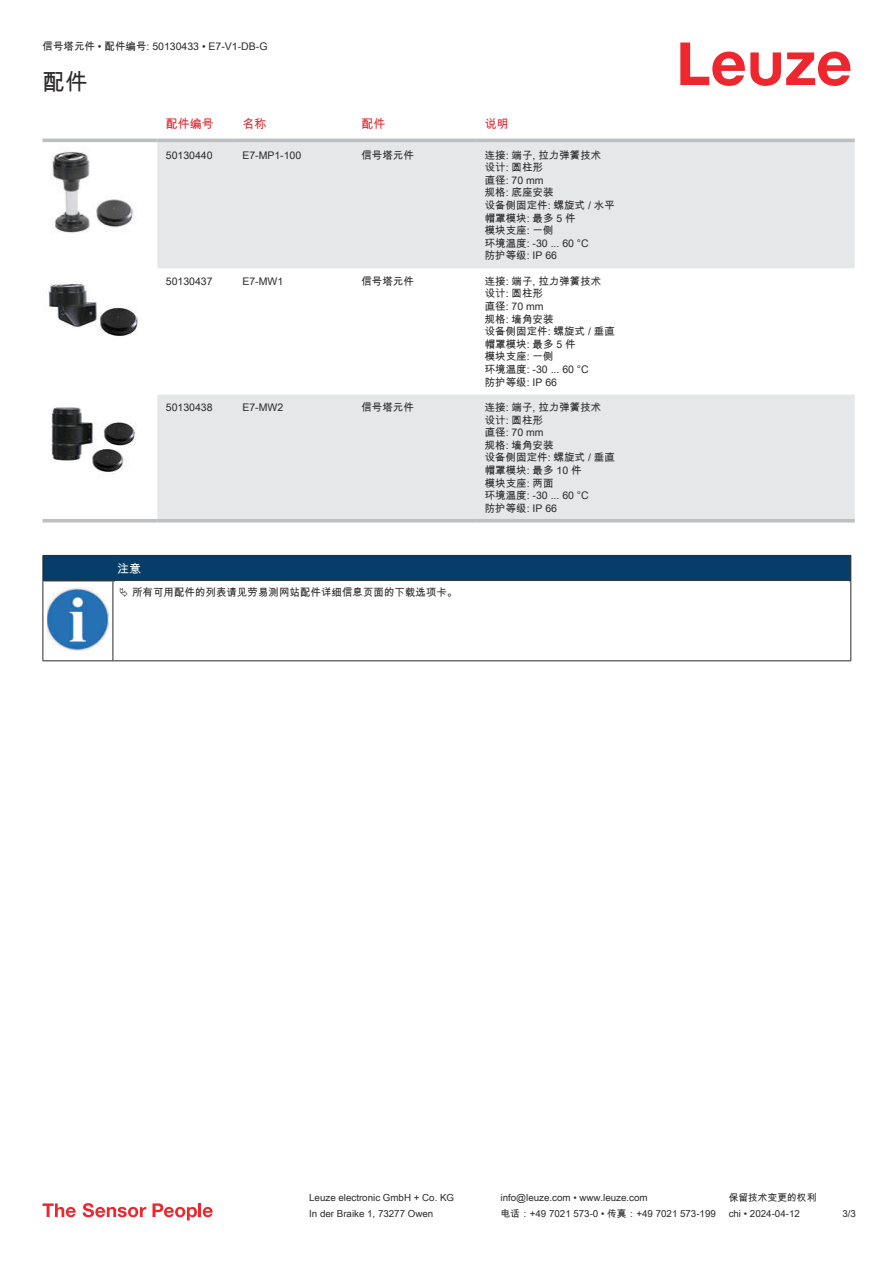
<style>
.page{position:relative;width:893px;height:1263px;background:#fff}
.page>*{position:absolute;margin:0;border:0;box-sizing:border-box;transform-origin:0 0}
.t1{font:22.5px "Arial Unicode MS";color:#2b292a}
.t2{font:12px "Arial Unicode MS";color:#db2a30}
.t3{font:12px "Arial Unicode MS";color:#fff}
.t4{font:10.5px/12.6px "Arial Unicode MS";color:#2b292a}
.t5{font:9.75px "Arial Unicode MS";color:#2b292a}
</style>
<div class="page">
<svg style="left:680px;top:43px;width:170px;height:43px"></svg>
<svg style="left:43px;top:138px;width:812px;height:385px"></svg>
<svg style="left:157px;top:142px;width:698px;height:377px;fill:#e6e7e9"></svg>
<hr style="left:43px;top:139px;width:114px;height:3px;background:#bdbfc1">
<hr style="left:157px;top:139px;width:77px;height:3px;background:#bdbfc1">
<hr style="left:234px;top:139px;width:119px;height:3px;background:#bdbfc1">
<hr style="left:353px;top:139px;width:123px;height:3px;background:#bdbfc1">
<hr style="left:476px;top:139px;width:379px;height:3px;background:#bdbfc1">
<hr style="left:43px;top:519px;width:114px;height:3px;background:#bdbfc1">
<hr style="left:157px;top:519px;width:77px;height:3px;background:#bdbfc1">
<hr style="left:234px;top:519px;width:119px;height:3px;background:#bdbfc1">
<hr style="left:353px;top:519px;width:123px;height:3px;background:#bdbfc1">
<hr style="left:476px;top:519px;width:379px;height:3px;background:#bdbfc1">
<img style="left:43px;top:146px;width:97px;height:93px">
<img style="left:43px;top:273px;width:97px;height:65px">
<img style="left:43px;top:399px;width:97px;height:78px">
<div style="left:43px;top:555px;width:808px;height:26px;background:#063d69"></div>
<hr style="left:113px;top:580px;width:738px;height:1px;background:#2b292a">
<hr style="left:43px;top:581px;width:1px;height:75px;background:#2b292a">
<hr style="left:113px;top:581px;width:1px;height:75px;background:#2b292a">
<hr style="left:850px;top:581px;width:1px;height:75px;background:#2b292a">
<hr style="left:43px;top:660px;width:70px;height:1px;background:#2b292a">
<hr style="left:113px;top:660px;width:738px;height:1px;background:#2b292a">
<img style="left:47px;top:587px;width:61px;height:63px">
<svg style="left:43px;top:1203px;width:33px;height:14px"></svg>
<svg style="left:83px;top:1203px;width:63px;height:14px"></svg>
<svg style="left:153px;top:1203px;width:44px;height:17px"></svg>
<hr style="left:198px;top:1203px;width:3px;height:14px;background:#ed272d">
<svg style="left:203px;top:1207px;width:10px;height:10px"></svg>
<p class="t4" style="left:43px;top:40px;width:226px">信号塔元件 • 配件编号: 50130433 • E7-V1-DB-G</p>
<h1 class="t1" style="left:43px;top:66px;width:46px">配件</h1>
<p class="t2" style="left:166px;top:115px;width:49px">配件编号</p>
<p class="t2" style="left:242px;top:115px;width:25px">名称</p>
<p class="t2" style="left:361px;top:115px;width:25px">配件</p>
<p class="t2" style="left:485px;top:115px;width:25px">说明</p>
<p class="t4" style="left:166px;top:148px;width:48px">50130440</p>
<p class="t4" style="left:242px;top:148px;width:60px">E7-MP1-100</p>
<p class="t4" style="left:361px;top:148px;width:54px">信号塔元件</p>
<p class="t4" style="left:485px;top:148px;width:132px">连接: 端子, 拉力弹簧技术<br>设计: 圆柱形<br>直径: 70 mm<br>规格: 底座安装<br>设备侧固定件: 螺旋式 / 水平帽罩模块: 最多 5 件<br>模块支座: 一侧<br>环境温度: -30 ... 60 °C<br>防护等级: IP 66</p>
<p class="t4" style="left:166px;top:275px;width:48px">50130437</p>
<p class="t4" style="left:242px;top:275px;width:42px">E7-MW1</p>
<p class="t4" style="left:361px;top:275px;width:54px">信号塔元件</p>
<p class="t4" style="left:485px;top:275px;width:132px">连接: 端子, 拉力弹簧技术<br>设计: 圆柱形<br>直径: 70 mm<br>规格: 墙角安装<br>设备侧固定件: 螺旋式 / 垂直帽罩模块: 最多 5 件<br>模块支座: 一侧<br>环境温度: -30 ... 60 °C<br>防护等级: IP 66</p>
<p class="t4" style="left:166px;top:401px;width:48px">50130438</p>
<p class="t4" style="left:242px;top:401px;width:42px">E7-MW2</p>
<p class="t4" style="left:361px;top:401px;width:54px">信号塔元件</p>
<p class="t4" style="left:485px;top:401px;width:132px">连接: 端子, 拉力弹簧技术<br>设计: 圆柱形<br>直径: 70 mm<br>规格: 墙角安装<br>设备侧固定件: 螺旋式 / 垂直帽罩模块: 最多 10 件<br>模块支座: 两面<br>环境温度: -30 ... 60 °C<br>防护等级: IP 66</p>
<p class="t3" style="left:117px;top:560px;width:25px">注意</p>
<p class="t4" style="left:132px;top:585px;width:327px">所有可用配件的列表请见劳易测网站配件详细信息页面的下载选项卡。</p>
<p class="t5" style="left:309px;top:1191px;width:146px">Leuze electronic GmbH + Co. KG</p>
<p class="t5" style="left:501px;top:1191px;width:149px">info@leuze.com • www.leuze.com</p>
<p class="t5" style="left:729px;top:1191px;width:89px">保留技术变更的权利</p>
<p class="t5" style="left:309px;top:1206px;width:126px">In der Braike 1, 73277 Owen</p>
<p class="t5" style="left:501px;top:1206px;width:217px">电话：+49 7021 573-0 • 传真：+49 7021 573-199</p>
<p class="t5" style="left:729px;top:1206px;width:73px">chi • 2024-04-12</p>
<p class="t5" style="left:842px;top:1206px;width:15px">3/3</p>
</div>
